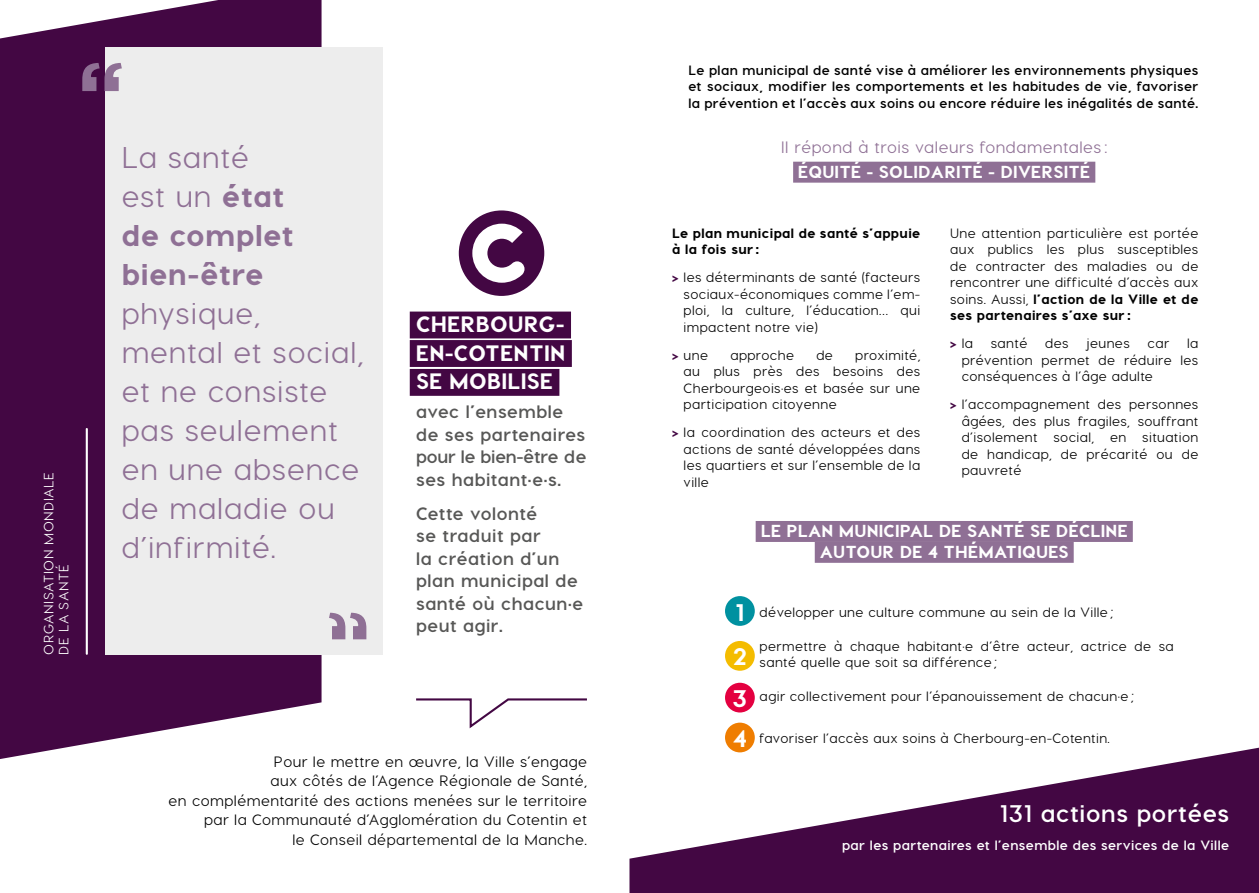
<style>
.page{position:relative;width:1259px;height:893px;background:#fff}
.page>*{position:absolute;margin:0;border:0;box-sizing:border-box;transform-origin:0 0}
.t1{font:500 30px/39px "Visby CF";letter-spacing:.03em;color:#8f7095}
.t2{font:800 30px/39px "Visby CF";letter-spacing:.03em;color:#8f7095}
.t3{font:700 24px "Visby CF";letter-spacing:.03em;color:#fff}
.t4{font:800 24px "Visby CF";color:#fff}
.t5{font:800 22.35px/28.7px "Visby CF";letter-spacing:.01em;color:#fff;text-align:justify}
.t6{font:700 18px/22.5px "Visby CF";letter-spacing:.03em;color:#575756}
.t7{font:800 17.4px/20.9px "Visby CF";letter-spacing:.01em;color:#fff;text-align:center}
.t8{font:500 16.5px "Visby CF";letter-spacing:.03em;color:#8f7095}
.t9{font:500 15px/19.5px "Visby CF";letter-spacing:.03em;color:#000;text-align:right}
.t10{font:500 13.5px/16.5px "Visby CF";letter-spacing:.03em;color:#000;text-align:justify}
.t11{font:700 13.5px/16.5px "Visby CF";letter-spacing:.03em;color:#000;text-align:justify}
.t12{font:700 13.5px "Visby CF";letter-spacing:.03em;color:#fff}
.t13{font:800 13.5px/16.5px "Visby CF";letter-spacing:.03em;color:#000}
.t14{font:500 13.5px/15px "Visby CF";letter-spacing:.04em;color:#fff}
.s1{font-weight:500}
.s2{font-weight:800;color:#430743}
.s3{font-weight:800}
.s4{font-weight:800;font-size:24px;color:#fff}
</style>
<div class="page">
<svg style="left:0;top:0;width:321px;height:759px;background:#592559"></svg>
<svg style="left:629px;top:748px;width:630px;height:145px;fill:#430743"></svg>
<hr style="left:86px;top:429px;width:2px;height:225px;background:#fff">
<div style="left:105px;top:47px;width:278px;height:608px;background:#ededed"></div>
<svg style="left:329px;top:613px;width:37px;height:26px"></svg>
<svg style="left:82px;top:63px;width:40px;height:28px"></svg>
<div style="left:410px;top:312px;width:161px;height:26px;background:#430743"></div>
<div style="left:410px;top:340px;width:162px;height:27px;background:#430743"></div>
<div style="left:410px;top:369px;width:149px;height:27px;background:#430743"></div>
<svg style="left:459px;top:210px;width:85px;height:86px"></svg>
<svg style="left:416px;top:698px;width:171px;height:31px"></svg>
<div style="left:793px;top:162px;width:302px;height:21px;background:#8f7095"></div>
<div style="left:755px;top:521px;width:377px;height:21px;background:#8f7095"></div>
<div style="left:815px;top:542px;width:258px;height:21px;background:#8f7095"></div>
<div style="left:725px;top:596px;width:30px;height:30px;background:#0091a0;border-radius:50%"></div>
<div style="left:725px;top:641px;width:30px;height:30px;background:#f4bc00;border-radius:50%"></div>
<div style="left:725px;top:683px;width:30px;height:29px;background:#e40040;border-radius:50%"></div>
<div style="left:725px;top:723px;width:30px;height:29px;background:#ef7d00;border-radius:50%"></div>
<p class="t14" style="left:41px;top:655px;width:184px;rotate:-90deg">ORGANISATION MONDIALE<br>DE LA SANTÉ</p>
<h1 class="t2" style="left:122px;top:138px;width:173px"><span class="s1">La santé est un</span> état de complet bien-être</h1>
<h1 class="t1" style="left:122px;top:294px;width:243px">physique, mental et social, et ne consiste pas seulement en une absence de maladie ou d’infirmité.</h1>
<h3 class="t5" style="left:416px;top:310px;width:151px">CHERBOURG-EN-COTENTIN SE MOBILISE</h3>
<h3 class="t6" style="left:416px;top:400px;width:172px">avec l’ensemble de ses partenaires pour le bien-être de ses habitant·e·s.</h3>
<h3 class="t6" style="left:416px;top:502px;width:169px">Cette volonté<br>se traduit par<br>la création d’un plan municipal de santé où chacun·e peut agir.</h3>
<p class="t9" style="left:169px;top:751px;width:420px">Pour le mettre en œuvre, la Ville s’engage<br>aux côtés de l’Agence Régionale de Santé,<br>en complémentarité des actions menées sur le territoire par la Communauté d’Agglomération du Cotentin et<br>le Conseil départemental de la Manche.</p>
<p class="t11" style="left:688px;top:61px;width:511px">Le plan municipal de santé vise à améliorer les environnements physiques et sociaux, modifier les comportements et les habitudes de vie, favoriser la prévention et l’accès aux soins ou encore réduire les inégalités de santé.</p>
<p class="t8" style="left:781px;top:137px;width:328px">Il répond à trois valeurs fondamentales :</p>
<p class="t7" style="left:798px;top:161px;width:294px">ÉQUITÉ - SOLIDARITÉ - DIVERSITÉ</p>
<p class="t13" style="left:672px;top:225px;width:250px">Le plan municipal de santé s’appuie à la fois sur :</p>
<p class="t10" style="left:683px;top:269px;width:238px;text-indent:-12px"><span class="s2">&gt;</span> les déterminants de santé (facteurs sociaux-économiques comme l’em&shy;ploi, la culture, l’éducation… qui impactent notre vie)</p>
<p class="t10" style="left:672px;top:347px;width:38px"><span class="s2">&gt;</span> une</p>
<p class="t10" style="left:730px;top:347px;width:65px">approche</p>
<p class="t10" style="left:816px;top:347px;width:18px">de</p>
<p class="t10" style="left:683px;top:347px;width:238px;text-indent:172px">proximité, au plus près des besoins des Cherbourgeois·es et basée sur une participation citoyenne</p>
<p class="t10" style="left:683px;top:424px;width:238px;text-indent:-12px"><span class="s2">&gt;</span> la coordination des acteurs et des actions de santé développées dans les quartiers et sur l’ensemble de la ville</p>
<p class="t10" style="left:950px;top:225px;width:250px">Une attention particulière est portée aux publics les plus susceptibles de contracter des maladies ou de rencontrer une difficulté d’accès aux soins. Aussi, <span class="s3">l’action de la Ville et de ses partenaires s’axe sur :</span></p>
<p class="t10" style="left:950px;top:335px;width:24px"><span class="s2">&gt;</span> la</p>
<p class="t10" style="left:991px;top:335px;width:38px">santé</p>
<p class="t10" style="left:1045px;top:335px;width:25px">des</p>
<p class="t10" style="left:1086px;top:335px;width:45px">jeunes</p>
<p class="t10" style="left:1147px;top:335px;width:23px">car</p>
<p class="t10" style="left:961px;top:335px;width:238px;text-indent:225px">la prévention permet de réduire les conséquences à l’âge adulte</p>
<p class="t10" style="left:961px;top:396px;width:238px;text-indent:-12px"><span class="s2">&gt;</span> l’accompagnement des personnes âgées, des plus fragiles, souffrant d’isolement social, en situation de handicap, de précarité ou de pauvreté</p>
<p class="t7" style="left:760px;top:520px;width:369px">LE PLAN MUNICIPAL DE SANTÉ SE DÉCLINE<br>AUTOUR DE 4 THÉMATIQUES</p>
<p class="t10" style="left:735px;top:604px;width:380px"><span class="s4">1</span> développer une culture commune au sein de la Ville ;</p>
<h2 class="t4" style="left:733px;top:642px;width:15px">2</h2>
<p class="t10" style="left:759px;top:638px;width:416px">permettre à chaque habitant·e d’être acteur, actrice de sa santé quelle que soit sa différence ;</p>
<p class="t10" style="left:732px;top:688px;width:403px"><span class="s4">3</span> agir collectivement pour l’épanouissement de chacun·e ;</p>
<p class="t10" style="left:733px;top:730px;width:378px"><span class="s4">4</span> favoriser l’accès aux soins à Cherbourg-en-Cotentin.</p>
<h2 class="t3" style="left:1000px;top:799px;width:231px">131 actions portées</h2>
<p class="t12" style="left:842px;top:837px;width:388px">par les partenaires et l’ensemble des services de la Ville</p>
</div>
